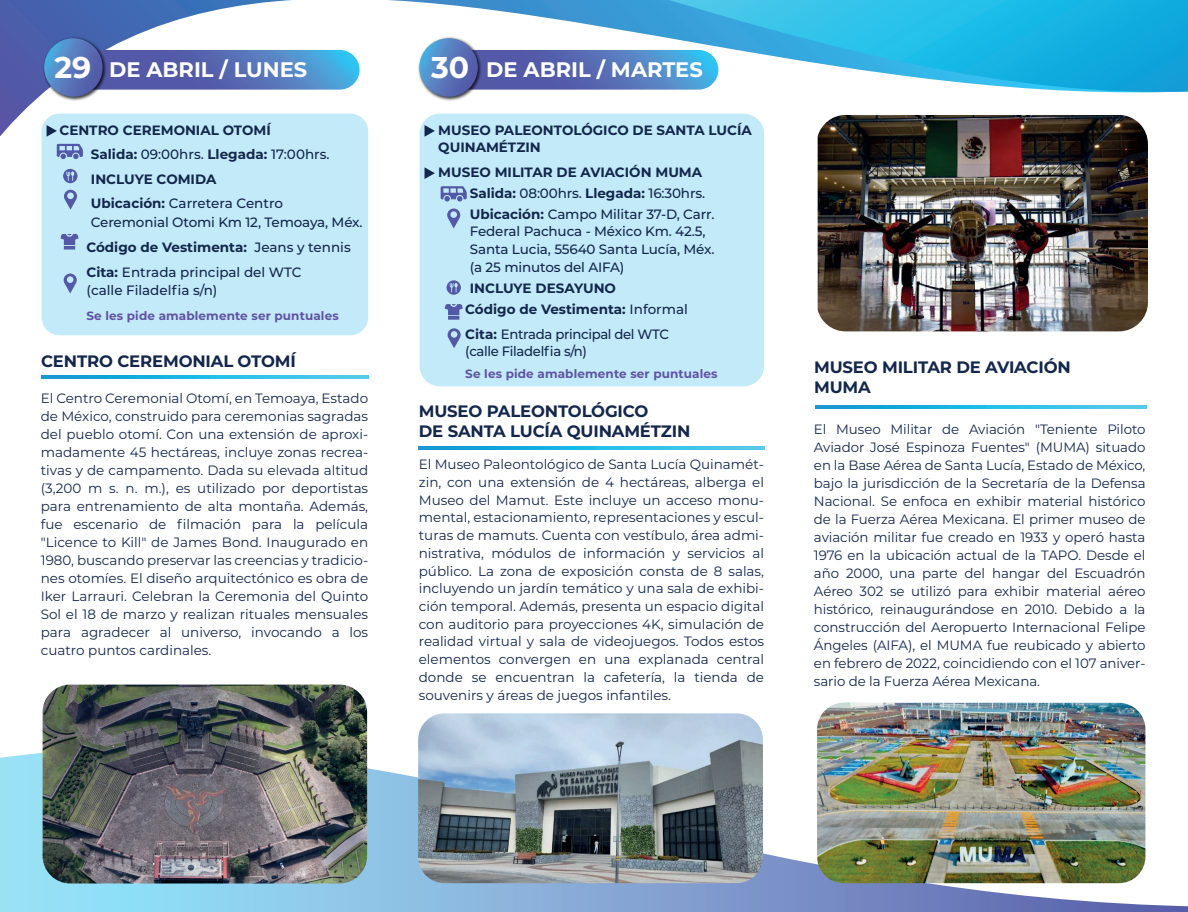
<style>
.page{position:relative;width:1188px;height:912px;background:#fff}
.page>*{position:absolute;margin:0;border:0;box-sizing:border-box;transform-origin:0 0}
.t1{font:700 30px "Montserrat";color:#fff}
.t2{font:700 21px "Montserrat";color:#fff}
.t3{font:700 16.5px/19.8px "Montserrat";letter-spacing:-.01em;color:#13264b}
.t4{font:13.5px/18px "Montserrat";color:#13264b;text-align:justify}
.t5{font:700 13.5px/21px "Montserrat";color:#13264b}
.t6{font:500 13.5px/24.8px "Montserrat";letter-spacing:-.01em;color:#13264b}
.t7{font:700 12px "Montserrat";letter-spacing:.01em;color:#6053a2}
.s1{font-size:30px}
.s2{font-weight:500}
.s3{font-weight:700}
</style>
<div class="page">
<svg style="left:0;top:0;width:764px;height:152px"></svg>
<svg style="left:630px;top:0;width:558px;height:100px"></svg>
<svg style="left:108px;top:50px;width:251px;height:40px"></svg>
<svg style="left:483px;top:50px;width:235px;height:40px"></svg>
<div style="left:41px;top:113px;width:327px;height:222px;background:#c3eaf9;border-radius:18px"></div>
<img style="left:41px;top:36px;width:67px;height:66px">
<svg style="left:44px;top:38px;width:59px;height:59px"></svg>
<img style="left:416px;top:36px;width:67px;height:66px">
<svg style="left:419px;top:38px;width:59px;height:59px"></svg>
<svg style="left:0;top:747px;width:1188px;height:164px"></svg>
<svg style="left:47px;top:125px;width:10px;height:12px"></svg>
<svg style="left:41px;top:375px;width:327px;height:3px"></svg>
<div style="left:419px;top:113px;width:345px;height:273px;background:#c3eaf9;border-radius:21px"></div>
<svg style="left:419px;top:446px;width:345px;height:3px"></svg>
<svg style="left:815px;top:405px;width:331px;height:3px"></svg>
<img style="left:418px;top:713px;width:345px;height:169px">
<img style="left:817px;top:115px;width:331px;height:216px">
<svg style="left:64px;top:190px;width:13px;height:19px"></svg>
<svg style="left:447px;top:328px;width:13px;height:20px"></svg>
<svg style="left:447px;top:208px;width:13px;height:20px"></svg>
<svg style="left:63px;top:169px;width:14px;height:14px"></svg>
<svg style="left:60px;top:234px;width:19px;height:15px"></svg>
<svg style="left:57px;top:144px;width:26px;height:15px"></svg>
<svg style="left:446px;top:280px;width:15px;height:14px"></svg>
<svg style="left:444px;top:304px;width:19px;height:15px"></svg>
<svg style="left:440px;top:186px;width:27px;height:15px"></svg>
<svg style="left:424px;top:125px;width:11px;height:12px"></svg>
<svg style="left:424px;top:167px;width:11px;height:12px"></svg>
<img style="left:43px;top:684px;width:324px;height:199px">
<img style="left:817px;top:702px;width:328px;height:180px">
<svg style="left:64px;top:273px;width:13px;height:20px"></svg>
<h1 class="t1" style="left:55px;top:46px;width:38px">29</h1>
<h2 class="t2" style="left:109px;top:54px;width:200px">DE ABRIL / LUNES</h2>
<h2 class="t2" style="left:431px;top:54px;width:273px"><span class="s1">30</span> DE ABRIL / MARTES</h2>
<p class="t5" style="left:91px;top:118px;width:240px;line-height:23.2px;text-indent:-31px">CENTRO CEREMONIAL OTOMÍ<br>Salida: <span class="s2">09:00hrs.</span> Llegada: <span class="s2">17:00hrs.</span></p>
<p class="t5" style="left:91px;top:165px;width:193px;line-height:24.8px">INCLUYE COMIDA<br>Ubicación: <span class="s2">Carretera Centro</span></p>
<p class="t6" style="left:86px;top:209px;width:278px;text-indent:4px">Ceremonial Otomi Km 12, Temoaya, Méx.<br><span class="s3">Código de Vestimenta:</span> Jeans y tennis<br><span class="s3">Cita:</span> Entrada principal del WTC</p>
<p class="t6" style="left:86px;top:277px;width:132px">(calle Filadelfia s/n)</p>
<p class="t7" style="left:86px;top:307px;width:254px">Se les pide amablemente ser puntuales</p>
<p class="t3" style="left:41px;top:350px;width:256px">CENTRO CEREMONIAL OTOMÍ</p>
<p class="t4" style="left:41px;top:389px;width:329px">El Centro Ceremonial Otomí, en Temoaya, Estado de México, construido para ceremonias sagradas del pueblo otomí. Con una extensión de aproxi&shy;madamente 45 hectáreas, incluye zonas recrea&shy;tivas y de campamento. Dada su elevada altitud (3,200 m s. n. m.), es utilizado por deportistas para entrenamiento de alta montaña. Además, fue escenario de filmación para la película "Licence to Kill" de James Bond. Inaugurado en 1980, buscando preservar las creencias y tradicio&shy;nes otomíes. El diseño arquitectónico es obra de Iker Larrauri. Celebran la Ceremonia del Quinto Sol el 18 de marzo y realizan rituales mensuales para agradecer al universo, invocando a los cuatro puntos cardinales.</p>
<p class="t5" style="left:438px;top:122px;width:315px;line-height:16.2px">MUSEO PALEONTOLÓGICO DE SANTA LUCÍA<br>QUINAMÉTZIN</p>
<p class="t5" style="left:470px;top:161px;width:246px;text-indent:-31px">MUSEO MILITAR DE AVIACIÓN MUMA<br>Salida: <span class="s2">08:00hrs.</span> Llegada: <span class="s2">16:30hrs.<br></span>Ubicación: <span class="s2">Campo Militar 37-D, Carr.</span></p>
<p class="t6" style="left:470px;top:221px;width:246px;line-height:18px">Federal Pachuca - México Km. 42.5,<br>Santa Lucia, 55640 Santa Lucía, Méx. (a 25 minutos del AIFA)</p>
<p class="t5" style="left:465px;top:277px;width:224px;text-indent:4px">INCLUYE DESAYUNO<br>Código de Vestimenta: <span class="s2">Informal</span></p>
<p class="t6" style="left:465px;top:325px;width:205px;line-height:16.5px"><span class="s3">Cita:</span> Entrada principal del WTC (calle Filadelfia s/n)</p>
<p class="t7" style="left:465px;top:365px;width:254px">Se les pide amablemente ser puntuales</p>
<p class="t3" style="left:419px;top:400px;width:273px">MUSEO PALEONTOLÓGICO<br>DE SANTA LUCÍA QUINAMÉTZIN</p>
<p class="t4" style="left:419px;top:455px;width:347px">El Museo Paleontológico de Santa Lucía Quinamét&shy;zin, con una extensión de 4 hectáreas, alberga el Museo del Mamut. Este incluye un acceso monu&shy;mental, estacionamiento, representaciones y escul&shy;turas de mamuts. Cuenta con vestíbulo, área admi&shy;nistrativa, módulos de información y servicios al público. La zona de exposición consta de 8 salas, incluyendo un jardín temático y una sala de exhibi&shy;ción temporal. Además, presenta un espacio digital con auditorio para proyecciones 4K, simulación de realidad virtual y sala de videojuegos. Todos estos elementos convergen en una explanada central donde se encuentran la cafetería, la tienda de souvenirs y áreas de juegos infantiles.</p>
<p class="t3" style="left:814px;top:356px;width:258px">MUSEO MILITAR DE AVIACIÓN<br>MUMA</p>
<p class="t4" style="left:814px;top:419px;width:333px">El Museo Militar de Aviación "Teniente Piloto Aviador José Espinoza Fuentes" (MUMA) situado en la Base Aérea de Santa Lucía, Estado de México, bajo la jurisdicción de la Secretaría de la Defensa Nacional. Se enfoca en exhibir material histórico de la Fuerza Aérea Mexicana. El primer museo de aviación militar fue creado en 1933 y operó hasta 1976 en la ubicación actual de la TAPO. Desde el año 2000, una parte del hangar del Escuadrón Aéreo 302 se utilizó para exhibir material aéreo histórico, reinaugurándose en 2010. Debido a la construcción del Aeropuerto Internacional Felipe Ángeles (AIFA), el MUMA fue reubicado y abierto en febrero de 2022, coincidiendo con el 107 aniver&shy;sario de la Fuerza Aérea Mexicana.</p>
</div>
